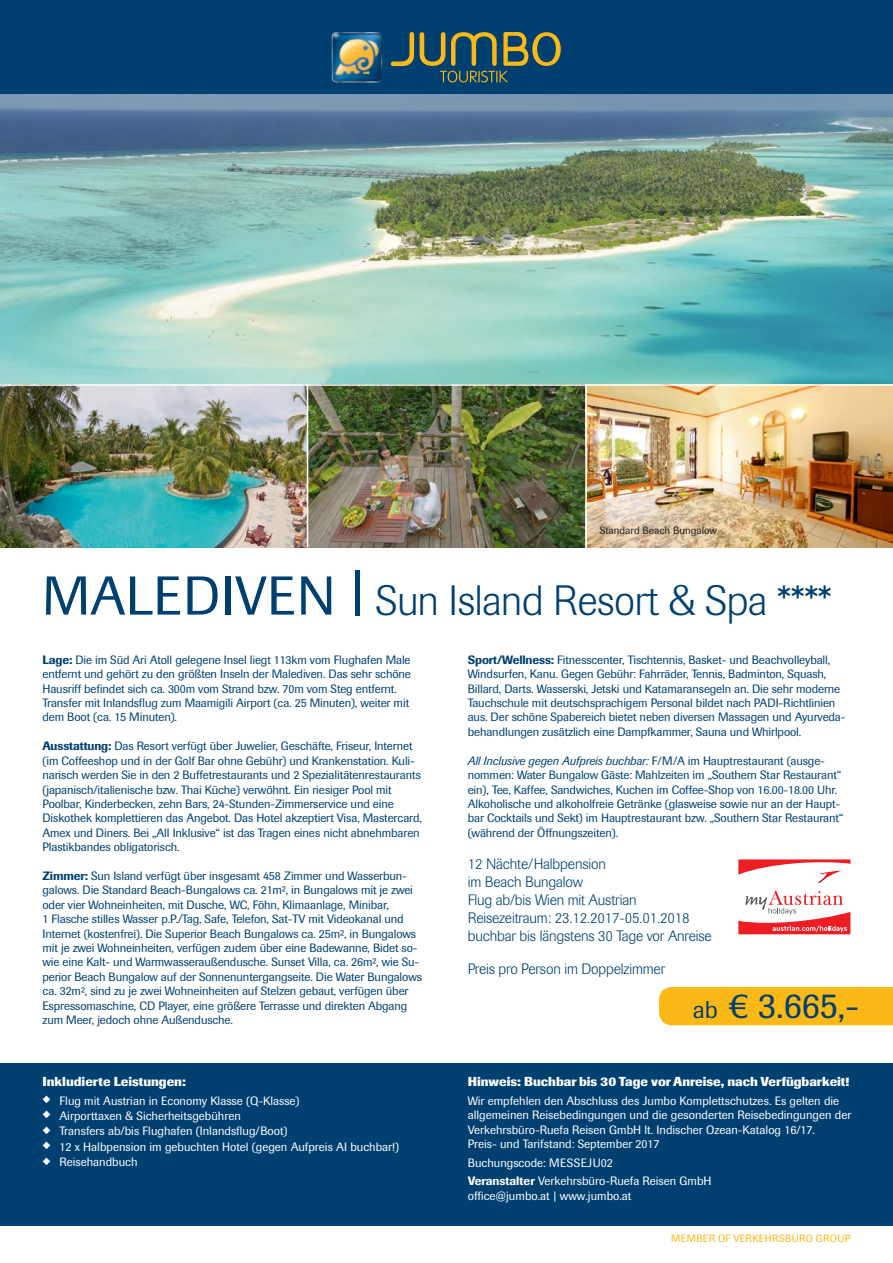
<style>
.page{position:relative;width:893px;height:1263px;background:#fff}
.page>*{position:absolute;margin:0;border:0;box-sizing:border-box;transform-origin:0 0}
.t1{font:300 42px "Imago";letter-spacing:-.01em;color:#004071}
.t2{font:36px "Imago";color:#004071}
.t3{font:300 15px/18px "Imago";letter-spacing:-.01em;color:#004071}
.t4{font:700 12.9px "Imago";color:#fff}
.t5{font:12px/14.4px "Imago";letter-spacing:-.01em;color:#004071}
.t6{font:12px/14.4px "Imago";color:#fff}
.t7{font:10.5px "Imago";letter-spacing:.04em;color:#fcb814}
.t8{font:10.5px "Imago";color:#231f20}
.s1{font-weight:400;font-size:54px}
.s2{font-weight:500}
.s3{font-style:italic}
.s4{font-size:24px}
</style>
<div class="page">
<div style="left:0;top:1063px;width:893px;height:163px;background:#004071"></div>
<div style="left:659px;top:987px;width:234px;height:38px;background:#fcb814"></div>
<img style="left:0;top:93px;width:893px;height:291px">
<div style="left:0;top:0;width:893px;height:93px;background:#004071"></div>
<svg style="left:420px;top:32px;width:141px;height:50px"></svg>
<svg style="left:391px;top:32px;width:23px;height:34px"></svg>
<img style="left:332px;top:32px;width:50px;height:50px">
<img style="left:0;top:386px;width:307px;height:161px">
<img style="left:308px;top:386px;width:277px;height:161px">
<img style="left:587px;top:386px;width:306px;height:161px">
<svg style="left:738px;top:859px;width:112px;height:75px"></svg>
<p class="t8" style="left:600px;top:525px;width:119px">Standard Beach Bungalow</p>
<h1 class="t1" style="left:43px;top:577px;width:791px"><span class="s1">MALEDIVEN |</span> Sun Island Resort &amp; Spa ****</h1>
<p class="t5" style="left:43px;top:652px;width:370px"><span class="s2">Lage:</span> Die im Süd Ari Atoll gelegene Insel liegt 113km vom Flughafen Male entfernt und gehört zu den größten Inseln der Malediven. Das sehr schöne Hausriff befindet sich ca. 300m vom Strand bzw. 70m vom Steg entfernt.<br>Transfer mit Inlandsflug zum Maamigili Airport (ca. 25 Minuten), weiter mit dem Boot (ca. 15 Minuten).</p>
<p class="t5" style="left:43px;top:739px;width:381px"><span class="s2">Ausstattung:</span> Das Resort verfügt über Juwelier, Geschäfte, Friseur, Internet (im Coffeeshop und in der Golf Bar ohne Gebühr) und Krankenstation. Kuli&shy;narisch werden Sie in den 2 Buffetrestaurants und 2 Spezialitätenrestaurants (japanisch/italienische bzw. Thai Küche) verwöhnt. Ein riesiger Pool mit Poolbar, Kinderbecken, zehn Bars, 24-Stunden-Zimmerservice und eine Diskothek komplettieren das Angebot. Das Hotel akzeptiert Visa, Mastercard, Amex und Diners. Bei „All Inklusive“ ist das Tragen eines nicht abnehmbaren Plastikbandes obligatorisch.</p>
<p class="t5" style="left:43px;top:868px;width:381px"><span class="s2">Zimmer:</span> Sun Island verfügt über insgesamt 458 Zimmer und Wasserbun&shy;galows. Die Standard Beach-Bungalows ca. 21m², in Bungalows mit je zwei oder vier Wohneinheiten, mit Dusche, WC, Föhn, Klimaanlage, Minibar,<br>1 Flasche stilles Wasser p.P./Tag, Safe, Telefon, Sat-TV mit Videokanal und Internet (kostenfrei). Die Superior Beach Bungalows ca. 25m², in Bungalows mit je zwei Wohneinheiten, verfügen zudem über eine Badewanne, Bidet so&shy;wie eine Kalt- und Warmwasseraußendusche. Sunset Villa, ca. 26m², wie Su&shy;perior Beach Bungalow auf der Sonnenuntergangseite. Die Water Bungalows ca. 32m², sind zu je zwei Wohneinheiten auf Stelzen gebaut, verfügen über Espressomaschine, CD Player, eine größere Terrasse und direkten Abgang zum Meer, jedoch ohne Außendusche.</p>
<p class="t4" style="left:43px;top:1074px;width:145px">Inkludierte Leistungen:</p>
<p class="t6" style="left:43px;top:1093px;width:259px">◆ Flug mit Austrian in Economy Klasse (Q-Klasse)</p>
<p class="t6" style="left:43px;top:1108px;width:200px">◆ Airporttaxen &amp; Sicherheitsgebühren</p>
<p class="t6" style="left:43px;top:1124px;width:247px">◆ Transfers ab/bis Flughafen (Inlandsflug/Boot)</p>
<p class="t6" style="left:43px;top:1139px;width:358px">◆ 12 x Halbpension im gebuchten Hotel (gegen Aufpreis AI buchbar!)</p>
<p class="t6" style="left:43px;top:1155px;width:97px">◆ Reisehandbuch</p>
<p class="t5" style="left:468px;top:652px;width:379px"><span class="s2">Sport/Wellness:</span> Fitnesscenter, Tischtennis, Basket- und Beachvolleyball, Windsurfen, Kanu. Gegen Gebühr: Fahrräder, Tennis, Badminton, Squash, Billard, Darts. Wasserski, Jetski und Katamaransegeln an. Die sehr moderne Tauchschule mit deutschsprachigem Personal bildet nach PADI-Richtlinien aus. Der schöne Spabereich bietet neben diversen Massagen und Ayurveda&shy;behandlungen zusätzlich eine Dampfkammer, Sauna und Whirlpool.</p>
<p class="t5" style="left:468px;top:753px;width:377px"><span class="s3">All Inclusive gegen Aufpreis buchbar:</span> F/M/A im Hauptrestaurant (ausge&shy;nommen: Water Bungalow Gäste: Mahlzeiten im „Southern Star Restaurant“ ein), Tee, Kaffee, Sandwiches, Kuchen im Coffee-Shop von 16.00-18.00 Uhr.<br>Alkoholische und alkoholfreie Getränke (glasweise sowie nur an der Haupt&shy;bar Cocktails und Sekt) im Hauptrestaurant bzw. „Southern Star Restaurant“ (während der Öffnungszeiten).</p>
<p class="t3" style="left:468px;top:855px;width:246px">12 Nächte/Halbpension<br>im Beach Bungalow<br>Flug ab/bis Wien mit Austrian<br>Reisezeitraum: 23.12.2017-05.01.2018 buchbar bis längstens 30 Tage vor Anreise</p>
<p class="t3" style="left:468px;top:959px;width:199px">Preis pro Person im Doppelzimmer</p>
<h2 class="t2" style="left:693px;top:985px;width:168px"><span class="s4">ab</span> € 3.665,-</h2>
<p class="t4" style="left:468px;top:1074px;width:383px">Hinweis: Buchbar bis 30 Tage vor Anreise, nach Verfügbarkeit!</p>
<p class="t6" style="left:468px;top:1093px;width:385px">Wir empfehlen den Abschluss des Jumbo Komplettschutzes. Es gelten die allgemeinen Reisebedingungen und die gesonderten Reisebedingungen der Verkehrsbüro-Ruefa Reisen GmbH lt. Indischer Ozean-Katalog 16/17.<br>Preis- und Tarifstand: September 2017</p>
<p class="t6" style="left:468px;top:1153px;width:245px;line-height:18.6px">Buchungscode: MESSEJU02<br><span class="s2">Veranstalter</span> Verkehrsbüro-Ruefa Reisen GmbH</p>
<p class="t6" style="left:468px;top:1188px;width:165px">office@jumbo.at | www.jumbo.at</p>
<p class="t7" style="left:671px;top:1232px;width:181px">MEMBER OF VERKEHRSBÜRO GROUP</p>
</div>
